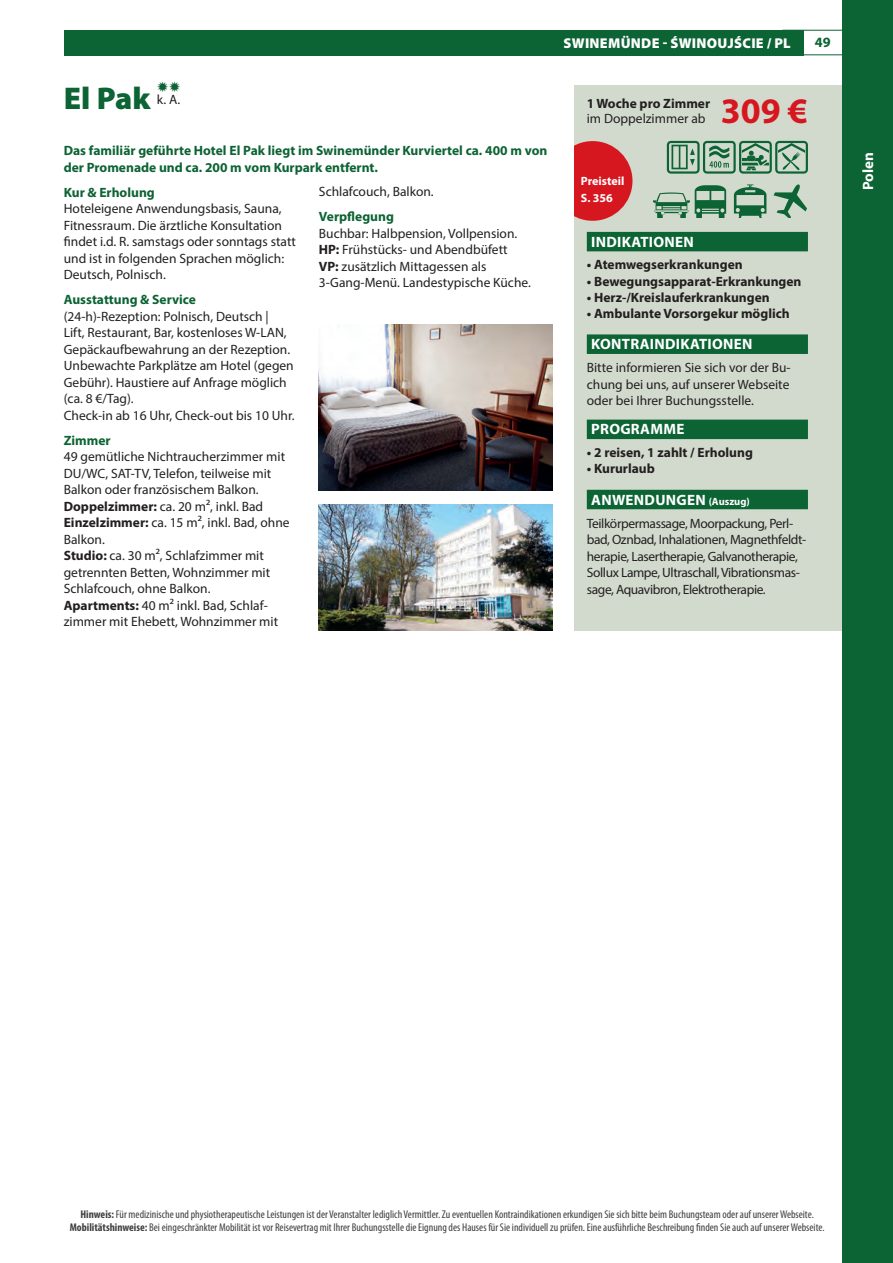
<style>
.page{position:relative;width:893px;height:1263px;background:#fff}
.page>*{position:absolute;margin:0;border:0;box-sizing:border-box;transform-origin:0 0}
.t1{font:700 36px "Myriad Pro";color:#d7171f}
.t2{font:900 31.5px "Myriad Pro";color:#0c6333}
.t3{font:700 15px "Myriad Pro";letter-spacing:.02em;color:#fff}
.t4{font:900 14.25px "Myriad Pro";letter-spacing:.02em;color:#fff}
.t5{font:700 14.25px "Myriad Pro";color:#0c6333}
.t6{font:13.5px/16.5px "Myriad Pro";color:#231f20}
.t7{font:13.5px/16.5px "Myriad Pro";letter-spacing:-.03em;color:#231f20}
.t8{font:700 13.5px/16.5px "Myriad Pro";color:#0c6333}
.t9{font:700 13.5px "Myriad Pro";color:#231f20}
.t10{font:700 12px/17.5px "Myriad Pro";color:#fff}
.t11{font:condensed 11.25px/13.5px "Myriad Pro";color:#3e3e3f;text-align:center}
.s1{font-weight:700}
.s2{font-size:10.5px}
</style>
<div class="page">
<hr style="left:782px;top:30px;width:111px;height:1px;background:#0c6333">
<hr style="left:782px;top:54px;width:111px;height:1px;background:#0c6333">
<div style="left:64px;top:30px;width:740px;height:25px;background:#0c6333"></div>
<div style="left:574px;top:85px;width:319px;height:545px;background:#d2dace"></div>
<img style="left:319px;top:504px;width:234px;height:126px">
<img style="left:319px;top:324px;width:234px;height:167px">
<div style="left:842px;top:0;width:51px;height:1263px;background:#0c6333"></div>
<div style="left:587px;top:232px;width:221px;height:19px;background:#0c6333"></div>
<div style="left:587px;top:334px;width:221px;height:20px;background:#0c6333"></div>
<div style="left:587px;top:420px;width:221px;height:19px;background:#0c6333"></div>
<div style="left:587px;top:490px;width:221px;height:19px;background:#0c6333"></div>
<svg style="left:666px;top:140px;width:25px;height:30px"></svg>
<svg style="left:691px;top:140px;width:36px;height:1px"></svg>
<svg style="left:727px;top:140px;width:36px;height:1px"></svg>
<svg style="left:667px;top:141px;width:96px;height:31px"></svg>
<svg style="left:763px;top:140px;width:45px;height:32px"></svg>
<svg style="left:653px;top:172px;width:27px;height:46px"></svg>
<svg style="left:680px;top:172px;width:39px;height:46px"></svg>
<svg style="left:719px;top:172px;width:40px;height:46px"></svg>
<svg style="left:759px;top:172px;width:48px;height:46px"></svg>
<div style="left:553px;top:141px;width:79px;height:80px;background:#d7171f;border-radius:50%"></div>
<div style="left:553px;top:134px;width:21px;height:102px;background:#fff"></div>
<p class="t4" style="left:563px;top:34px;width:229px">SWINEMÜNDE - ŚWINOUJŚCIE / PL</p>
<p class="t5" style="left:815px;top:33px;width:17px">49</p>
<h2 class="t2" style="left:64px;top:77px;width:88px">El Pak</h2>
<p class="t8" style="left:64px;top:142px;width:485px">Das familiär geführte Hotel El Pak liegt im Swinemünder Kurviertel ca. 400 m von der Promenade und ca. 200 m vom Kurpark entfernt.</p>
<p class="t8" style="left:64px;top:183px;width:93px">Kur &amp; Erholung</p>
<p class="t6" style="left:64px;top:200px;width:234px">Hoteleigene Anwendungsbasis, Sauna, Fitnessraum. Die ärztliche Konsultation findet i.d. R. samstags oder sonntags statt und ist in folgenden Sprachen möglich:<br>Deutsch, Polnisch.</p>
<p class="t8" style="left:64px;top:291px;width:134px">Ausstattung &amp; Service</p>
<p class="t6" style="left:64px;top:307px;width:232px">(24-h)-Rezeption: Polnisch, Deutsch |<br>Lift, Restaurant, Bar, kostenloses W-LAN, Gepäckaufbewahrung an der Rezeption.<br>Unbewachte Parkplätze am Hotel (gegen Gebühr). Haustiere auf Anfrage möglich (ca. 8 €/Tag).<br>Check-in ab 16 Uhr, Check-out bis 10 Uhr.</p>
<p class="t8" style="left:64px;top:431px;width:48px">Zimmer</p>
<p class="t6" style="left:64px;top:448px;width:227px">49 gemütliche Nichtraucherzimmer mit DU/WC, SAT-TV, Telefon, teilweise mit Balkon oder französischem Balkon.<br><span class="s1">Doppelzimmer:</span> ca. 20 m², inkl. Bad <span class="s1">Einzelzimmer:</span> ca. 15 m², inkl. Bad, ohne Balkon.<br><span class="s1">Studio:</span> ca. 30 m², Schlafzimmer mit getrennten Betten, Wohnzimmer mit Schlafcouch, ohne Balkon.<br><span class="s1">Apartments:</span> 40 m² inkl. Bad, Schlaf&shy;zimmer mit Ehebett, Wohnzimmer mit</p>
<p class="t6" style="left:157px;top:91px;width:25px">k. A.</p>
<p class="t9" style="left:587px;top:95px;width:125px">1 Woche pro Zimmer</p>
<p class="t6" style="left:587px;top:110px;width:120px">im Doppelzimmer ab</p>
<h1 class="t1" style="left:721px;top:88px;width:89px">309 €</h1>
<p class="t10" style="left:581px;top:171px;width:45px">Preisteil<br>S. 356</p>
<p class="t6" style="left:319px;top:183px;width:116px">Schlafcouch, Balkon.</p>
<p class="t8" style="left:319px;top:208px;width:76px">Verpflegung</p>
<p class="t6" style="left:319px;top:225px;width:213px">Buchbar: Halbpension, Vollpension.<br><span class="s1">HP:</span> Frühstücks- und Abendbüfett<br><span class="s1">VP:</span> zusätzlich Mittagessen als 3-Gang-Menü. Landestypische Küche.</p>
<p class="t3" style="left:591px;top:232px;width:104px">INDIKATIONEN</p>
<p class="t9" style="left:587px;top:256px;width:157px">• Atemwegserkrankungen</p>
<p class="t9" style="left:587px;top:272px;width:216px">• Bewegungsapparat-Erkrankungen</p>
<p class="t9" style="left:587px;top:288px;width:184px">• Herz-/Kreislauferkrankungen</p>
<p class="t9" style="left:587px;top:305px;width:204px">• Ambulante Vorsorgekur möglich</p>
<p class="t3" style="left:591px;top:334px;width:163px">KONTRAINDIKATIONEN</p>
<p class="t6" style="left:587px;top:359px;width:205px;text-align:justify">Bitte informieren Sie sich vor der Bu&shy;chung bei uns, auf unserer Webseite oder bei Ihrer Buchungsstelle.</p>
<p class="t3" style="left:591px;top:420px;width:95px">PROGRAMME</p>
<p class="t9" style="left:587px;top:444px;width:168px">• 2 reisen, 1 zahlt / Erholung</p>
<p class="t9" style="left:587px;top:460px;width:70px">• Kururlaub</p>
<p class="t3" style="left:591px;top:490px;width:160px">ANWENDUNGEN <span class="s2">(Auszug)</span></p>
<p class="t7" style="left:587px;top:514px;width:221px">Teilkörpermassage, Moorpackung, Perl&shy;bad, Oznbad, Inhalationen, Magnethfeldt&shy;herapie, Lasertherapie, Galvanotherapie, Sollux Lampe, Ultraschall, Vibrationsmas&shy;sage, Aquavibron, Elektrotherapie.</p>
<p class="t3" style="left:858px;top:190px;width:39px;rotate:-90deg">Polen</p>
<p class="t11" style="left:70px;top:1207px;width:756px"><span class="s1">Hinweis:</span> Für medizinische und physiotherapeutische Leistungen ist der Veranstalter lediglich Vermittler. Zu eventuellen Kontraindikationen erkundigen Sie sich bitte beim Buchungsteam oder auf unserer Webseite.<br><span class="s1">Mobilitätshinweise:</span> Bei eingeschränkter Mobilität ist vor Reisevertrag mit Ihrer Buchungsstelle die Eignung des Hauses für Sie individuell zu prüfen. Eine ausführliche Beschreibung finden Sie auch auf unserer Webseite.</p>
</div>
